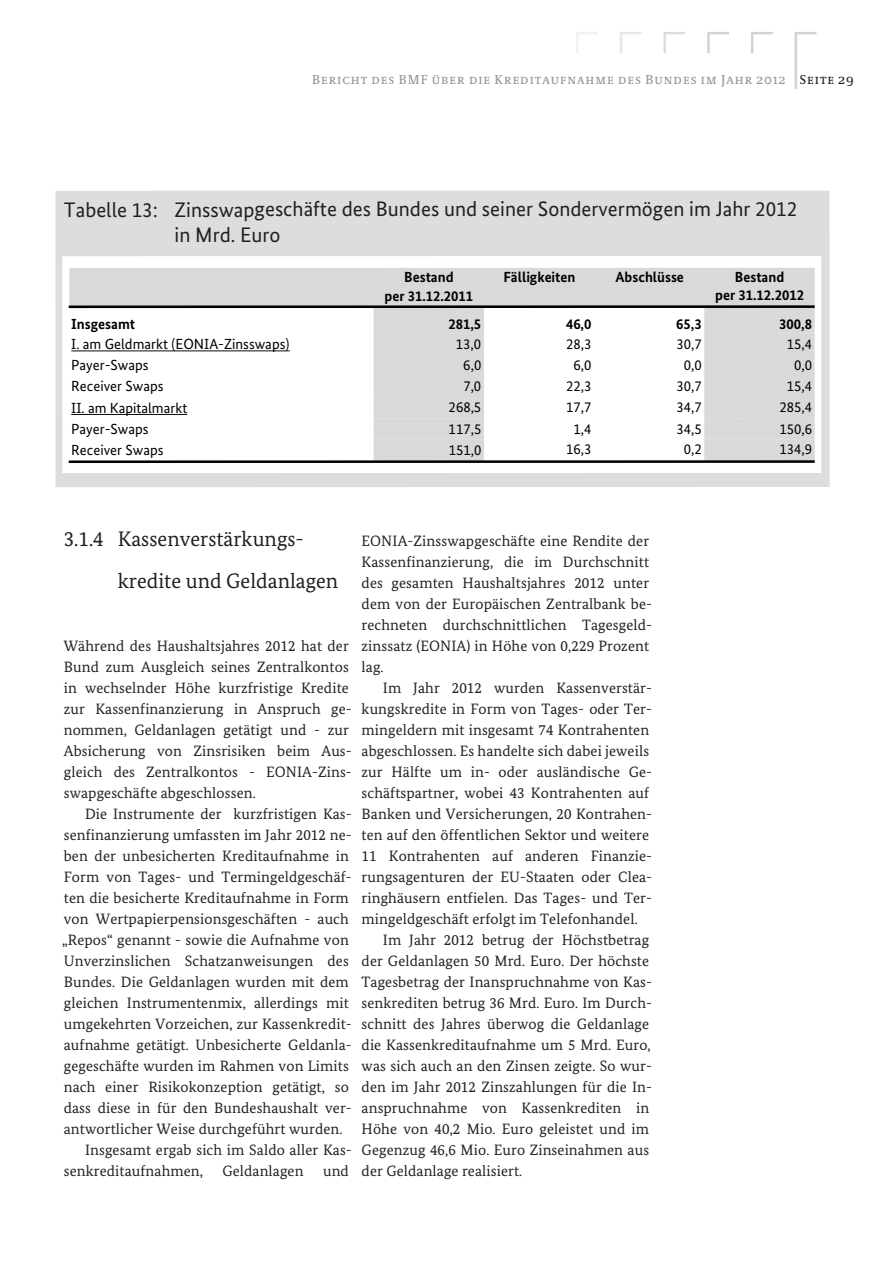
<style>
.page{position:relative;width:893px;height:1263px;background:#fff}
.page>*{position:absolute;margin:0;border:0;box-sizing:border-box;transform-origin:0 0}
.t1{font:21px/25.2px "Bundes Sans";color:#231f20}
.t2{font:21px "Bundes Serif";color:#231f20}
.t3{font:15px/21px "Bundes Serif";letter-spacing:.005em;color:#231f20}
.t4{font:14.7px "Bundes Sans Office+T42";color:#000}
.t5{font:700 14.7px "Bundes Sans";color:#000}
.t6{font:13.5px "Neue Demos SC Os F";letter-spacing:.075em;color:#939598}
.s1{color:#231f20}
</style>
<div class="page">
<div style="left:55px;top:191px;width:774px;height:296px;background:#dcddde"></div>
<svg style="left:576px;top:32px;width:22px;height:21px"></svg>
<svg style="left:620px;top:32px;width:21px;height:21px"></svg>
<svg style="left:663px;top:32px;width:22px;height:21px"></svg>
<svg style="left:707px;top:32px;width:22px;height:21px"></svg>
<svg style="left:751px;top:32px;width:21px;height:21px"></svg>
<svg style="left:794px;top:32px;width:22px;height:57px"></svg>
<div style="left:62px;top:256px;width:759px;height:217px;background:#fff"></div>
<div style="left:69px;top:268px;width:745px;height:39px;background:#d9d9d9"></div>
<div style="left:373px;top:307px;width:111px;height:27px;background:#d9d9d9"></div>
<div style="left:704px;top:307px;width:110px;height:27px;background:#d9d9d9"></div>
<div style="left:373px;top:334px;width:111px;height:21px;background:#d9d9d9"></div>
<div style="left:704px;top:334px;width:110px;height:21px;background:#d9d9d9"></div>
<div style="left:373px;top:355px;width:111px;height:21px;background:#d9d9d9"></div>
<div style="left:704px;top:355px;width:110px;height:21px;background:#d9d9d9"></div>
<div style="left:373px;top:376px;width:111px;height:21px;background:#d9d9d9"></div>
<div style="left:704px;top:376px;width:110px;height:21px;background:#d9d9d9"></div>
<div style="left:373px;top:397px;width:111px;height:21px;background:#d9d9d9"></div>
<div style="left:704px;top:397px;width:110px;height:21px;background:#d9d9d9"></div>
<div style="left:373px;top:418px;width:111px;height:22px;background:#d9d9d9"></div>
<div style="left:704px;top:418px;width:110px;height:22px;background:#d9d9d9"></div>
<div style="left:373px;top:439px;width:111px;height:23px;background:#d9d9d9"></div>
<div style="left:704px;top:439px;width:110px;height:23px;background:#d9d9d9"></div>
<hr style="left:71px;top:350px;width:219px;height:1px;background:#000">
<hr style="left:71px;top:414px;width:116px;height:1px;background:#000">
<hr style="left:69px;top:305px;width:745px;height:3px;background:#000">
<hr style="left:69px;top:460px;width:745px;height:3px;background:#000">
<p class="t6" style="left:312px;top:71px;width:543px">Bericht des BMF über die Kreditaufnahme des Bundes im Jahr 2012 <span class="s1">Seite 29</span></p>
<h1 class="t1" style="left:175px;top:199px;width:624px;text-indent:-111px">Tabelle 13: Zinsswapgeschäfte des Bundes und seiner Sondervermögen im Jahr 2012 in Mrd. Euro</h1>
<p class="t5" style="left:404px;top:271px;width:51px">Bestand</p>
<p class="t5" style="left:503px;top:271px;width:74px">Fälligkeiten</p>
<p class="t5" style="left:615px;top:271px;width:70px">Abschlüsse</p>
<p class="t5" style="left:734px;top:271px;width:51px">Bestand</p>
<p class="t5" style="left:384px;top:290px;width:90px">per 31.12.2011</p>
<p class="t5" style="left:715px;top:289px;width:90px">per 31.12.2012</p>
<p class="t5" style="left:71px;top:318px;width:65px">Insgesamt</p>
<p class="t5" style="left:448px;top:318px;width:34px">281,5</p>
<p class="t5" style="left:566px;top:318px;width:27px">46,0</p>
<p class="t5" style="left:676px;top:318px;width:27px">65,3</p>
<p class="t5" style="left:779px;top:318px;width:34px">300,8</p>
<p class="t4" style="left:71px;top:338px;width:220px">I. am Geldmarkt (EONIA-Zinsswaps)</p>
<p class="t4" style="left:456px;top:338px;width:27px">13,0</p>
<p class="t4" style="left:566px;top:338px;width:27px">28,3</p>
<p class="t4" style="left:676px;top:338px;width:27px">30,7</p>
<p class="t4" style="left:786px;top:338px;width:27px">15,4</p>
<p class="t4" style="left:71px;top:360px;width:79px">Payer-Swaps</p>
<p class="t4" style="left:463px;top:360px;width:20px">6,0</p>
<p class="t4" style="left:573px;top:360px;width:19px">6,0</p>
<p class="t4" style="left:683px;top:360px;width:20px">0,0</p>
<p class="t4" style="left:794px;top:359px;width:19px">0,0</p>
<p class="t4" style="left:71px;top:381px;width:94px">Receiver Swaps</p>
<p class="t4" style="left:463px;top:381px;width:19px">7,0</p>
<p class="t4" style="left:566px;top:381px;width:27px">22,3</p>
<p class="t4" style="left:676px;top:381px;width:27px">30,7</p>
<p class="t4" style="left:786px;top:381px;width:27px">15,4</p>
<p class="t4" style="left:71px;top:402px;width:117px">II. am Kapitalmarkt</p>
<p class="t4" style="left:448px;top:402px;width:34px">268,5</p>
<p class="t4" style="left:566px;top:402px;width:27px">17,7</p>
<p class="t4" style="left:676px;top:402px;width:27px">34,7</p>
<p class="t4" style="left:779px;top:402px;width:34px">285,4</p>
<p class="t4" style="left:71px;top:423px;width:79px">Payer-Swaps</p>
<p class="t4" style="left:448px;top:423px;width:34px">117,5</p>
<p class="t4" style="left:573px;top:423px;width:19px">1,4</p>
<p class="t4" style="left:676px;top:423px;width:27px">34,5</p>
<p class="t4" style="left:779px;top:423px;width:34px">150,6</p>
<p class="t4" style="left:71px;top:444px;width:94px">Receiver Swaps</p>
<p class="t4" style="left:448px;top:444px;width:34px">151,0</p>
<p class="t4" style="left:566px;top:444px;width:27px">16,3</p>
<p class="t4" style="left:683px;top:444px;width:19px">0,2</p>
<p class="t4" style="left:779px;top:444px;width:34px">134,9</p>
<h3 class="t2" style="left:64px;top:531px;width:241px">3.1.4 Kassenverstärkungs-</h3>
<p class="t2" style="left:118px;top:573px;width:222px">kredite und Geldanlagen</p>
<p class="t3" style="left:64px;top:637px;width:289px">Während des Haushaltsjahres 2012 hat der Bund zum Ausgleich seines Zentralkontos in wechselnder Höhe kurzfristige Kredite zur Kassenfinanzierung in Anspruch ge&shy;nommen, Geldanlagen getätigt und - zur Absicherung von Zinsrisiken beim Aus&shy;gleich des Zentralkontos - EONIA-Zins&shy;swapgeschäfte abgeschlossen.</p>
<p class="t3" style="left:62px;top:805px;width:291px;text-indent:23px">Die Instrumente der kurzfristigen Kas&shy;senfinanzierung umfassten im Jahr 2012 ne&shy;ben der unbesicherten Kreditaufnahme in Form von Tages- und Termingeldgeschäf&shy;ten die besicherte Kreditaufnahme in Form von Wertpapierpensionsgeschäften - auch „Repos“ genannt - sowie die Aufnahme von Unverzinslichen Schatzanweisungen des Bundes. Die Geldanlagen wurden mit dem gleichen Instrumentenmix, allerdings mit umgekehrten Vorzeichen, zur Kassenkredit&shy;aufnahme getätigt. Unbesicherte Geldanla&shy;gegeschäfte wurden im Rahmen von Limits nach einer Risikokonzeption getätigt, so dass diese in für den Bundeshaushalt ver&shy;antwortlicher Weise durchgeführt wurden.</p>
<p class="t3" style="left:64px;top:1141px;width:289px;text-indent:21px">Insgesamt ergab sich im Saldo aller Kas&shy;senkreditaufnahmen,</p>
<p class="t3" style="left:222px;top:1162px;width:83px">Geldanlagen</p>
<p class="t3" style="left:323px;top:1162px;width:27px">und</p>
<p class="t3" style="left:361px;top:532px;width:292px">EONIA-Zinsswapgeschäfte eine Rendite der Kassenfinanzierung, die im Durchschnitt des gesamten Haushaltsjahres 2012 unter dem von der Europäischen Zentralbank be&shy;rechneten durchschnittlichen Tagesgeld&shy;zinssatz (EONIA) in Höhe von 0,229 Prozent lag.</p>
<p class="t3" style="left:361px;top:679px;width:292px;text-indent:21px">Im Jahr 2012 wurden Kassenverstär&shy;kungskredite in Form von Tages- oder Ter&shy;mingeldern mit insgesamt 74 Kontrahenten abgeschlossen. Es handelte sich dabei jeweils zur Hälfte um in- oder ausländische Ge&shy;schäftspartner, wobei 43 Kontrahenten auf Banken und Versicherungen, 20 Kontrahen&shy;ten auf den öffentlichen Sektor und weitere 11 Kontrahenten auf anderen Finanzie&shy;rungsagenturen der EU-Staaten oder Clea&shy;ringhäusern entfielen. Das Tages- und Ter&shy;mingeldgeschäft erfolgt im Telefonhandel.</p>
<p class="t3" style="left:361px;top:931px;width:292px;text-indent:21px">Im Jahr 2012 betrug der Höchstbetrag der Geldanlagen 50 Mrd. Euro. Der höchste Tagesbetrag der Inanspruchnahme von Kas&shy;senkrediten betrug 36 Mrd. Euro. Im Durch&shy;schnitt des Jahres überwog die Geldanlage die Kassenkreditaufnahme um 5 Mrd. Euro, was sich auch an den Zinsen zeigte. So wur&shy;den im Jahr 2012 Zinszahlungen für die In&shy;anspruchnahme von Kassenkrediten in Höhe von 40,2 Mio. Euro geleistet und im Gegenzug 46,6 Mio. Euro Zinseinahmen aus der Geldanlage realisiert.</p>
</div>
